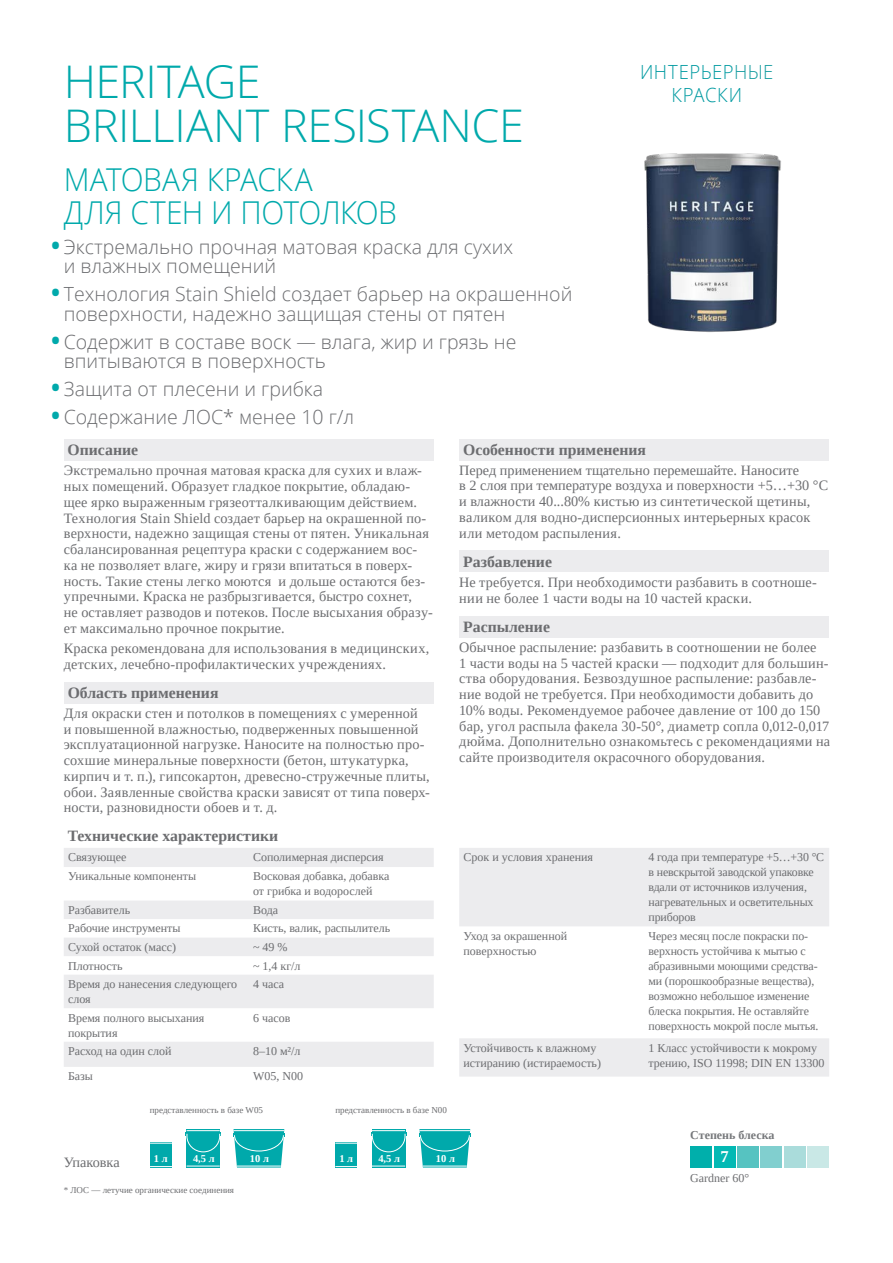
<style>
.page{position:relative;width:893px;height:1263px;background:#fff}
.page>*{position:absolute;margin:0;border:0;box-sizing:border-box;transform-origin:0 0}
.t1{font:300 45px/43.5px "Open Sans";letter-spacing:-.005em;color:#00a9ab}
.t2{font:300 31.5px/33px "Open Sans";letter-spacing:-.015em;color:#00a9ab;scale:.95 1}
.t3{font:300 19.5px/19.5px "Open Sans";color:#6c6d70}
.t4{font:300 19.5px/23.4px "Open Sans";letter-spacing:.025em;color:#009aa1;text-align:center;scale:.95 1}
.t5{font:700 16.5px "Tinos";color:#fff}
.t6{font:700 15.75px "Tinos";color:#6c6d70}
.t7{font:14.25px/15.8px "Tinos";letter-spacing:.01em;color:#6c6d70}
.t8{font:12px/15px "Tinos";color:#6c6d70}
.t9{font:700 12px "Tinos";color:#76787b}
.t10{font:700 10.5px "Tinos";color:#fff}
.t11{font:9px "Tinos";color:#6c6d70}
.s1{font-weight:700;font-size:24px;color:#00a9ab}
.s2{color:#149b9f}
</style>
<div class="page">
<div style="left:64px;top:439px;width:370px;height:22px;background:#ececee"></div>
<div style="left:64px;top:682px;width:370px;height:22px;background:#ececee"></div>
<div style="left:459px;top:439px;width:370px;height:22px;background:#ececee"></div>
<div style="left:459px;top:550px;width:370px;height:22px;background:#ececee"></div>
<div style="left:459px;top:616px;width:370px;height:21px;background:#ececee"></div>
<img style="left:644px;top:153px;width:137px;height:179px">
<div style="left:690px;top:1146px;width:22px;height:22px;background:#00afab"></div>
<div style="left:714px;top:1146px;width:21px;height:22px;background:#03b9b4"></div>
<div style="left:737px;top:1146px;width:22px;height:22px;background:#56c3c1"></div>
<div style="left:761px;top:1146px;width:21px;height:22px;background:#81cfcf"></div>
<div style="left:784px;top:1146px;width:22px;height:22px;background:#aadcdb"></div>
<div style="left:808px;top:1146px;width:21px;height:22px;background:#c9e8e6"></div>
<svg style="left:64px;top:848px;width:370px;height:219px;fill:#ececee"></svg>
<svg style="left:459px;top:848px;width:370px;height:228px;fill:#ececee"></svg>
<hr style="left:233px;top:1133px;width:52px;height:4px;background:#00a9ab">
<svg style="left:234px;top:1129px;width:50px;height:38px;background:#22b4b6"></svg>
<hr style="left:419px;top:1133px;width:52px;height:4px;background:#00a9ab">
<svg style="left:419px;top:1129px;width:51px;height:38px"></svg>
<div style="left:187px;top:1129px;width:33px;height:38px;background:#00a9ab"></div>
<hr style="left:187px;top:1130px;width:33px;height:1px;background:#fff">
<hr style="left:187px;top:1166px;width:33px;height:1px;background:#fff">
<hr style="left:185px;top:1132px;width:36px;height:3px;background:#00a9ab">
<svg style="left:186px;top:1133px;width:34px;height:19px"></svg>
<div style="left:150px;top:1142px;width:22px;height:25px;background:#00a9ab"></div>
<svg style="left:150px;top:1143px;width:22px;height:1px"></svg>
<svg style="left:150px;top:1166px;width:22px;height:1px"></svg>
<div style="left:372px;top:1129px;width:33px;height:38px;background:#00a9ab"></div>
<hr style="left:372px;top:1130px;width:33px;height:1px;background:#fff">
<hr style="left:372px;top:1166px;width:33px;height:1px;background:#fff">
<hr style="left:371px;top:1132px;width:35px;height:3px;background:#00a9ab">
<svg style="left:372px;top:1133px;width:34px;height:19px"></svg>
<div style="left:335px;top:1142px;width:22px;height:25px;background:#00a9ab"></div>
<svg style="left:335px;top:1143px;width:22px;height:1px"></svg>
<svg style="left:335px;top:1166px;width:22px;height:1px"></svg>
<h1 class="t1" style="left:64px;top:59px;width:462px">HERITAGE<br>BRILLIANT RESISTANCE</h1>
<h2 class="t2" style="left:64px;top:162px;width:352px">МАТОВАЯ КРАСКА<br>ДЛЯ СТЕН И ПОТОЛКОВ</h2>
<h3 class="t3" style="left:64px;top:237px;width:451px;text-indent:-13px"><span class="s1">•</span> Экстремально прочная матовая краска для сухих и влажных помещений</h3>
<h3 class="t3" style="left:64px;top:284px;width:510px;text-indent:-13px"><span class="s1">•</span> Технология Stain Shield создает барьер на окрашенной поверхности, надежно защищая стены от пятен</h3>
<h3 class="t3" style="left:64px;top:332px;width:454px;text-indent:-13px"><span class="s1">•</span> Содержит в составе воск — влага, жир и грязь не впитываются в поверхность</h3>
<h3 class="t3" style="left:51px;top:379px;width:274px"><span class="s1">•</span> Защита от плесени и грибка</h3>
<h3 class="t3" style="left:51px;top:407px;width:305px"><span class="s1">•</span> Содержание ЛОС* менее 10 г/л</h3>
<h3 class="t4" style="left:640px;top:59px;width:142px">ИНТЕРЬЕР<span class="s2">НЫЕ<br></span>КРАСКИ</h3>
<p class="t6" style="left:68px;top:439px;width:72px">Описание</p>
<p class="t7" style="left:64px;top:462px;width:370px">Экстремально прочная матовая краска для сухих и влаж&shy;ных помещений. Образует гладкое покрытие, обладаю&shy;щее ярко выраженным грязеотталкивающим действием.<br>Технология Stain Shield создает барьер на окрашенной по&shy;верхности, надежно защищая стены от пятен. Уникальная сбалансированная рецептура краски с содержанием вос&shy;ка не позволяет влаге, жиру и грязи впитаться в поверх&shy;ность. Такие стены легко моются и дольше остаются без&shy;упречными. Краска не разбрызгивается, быстро сохнет,<br>не оставляет разводов и потеков. После высыхания образу&shy;ет максимально прочное покрытие.</p>
<p class="t7" style="left:64px;top:640px;width:367px">Краска рекомендована для использования в медицинских, детских, лечебно-профилактических учреждениях.</p>
<p class="t6" style="left:68px;top:682px;width:152px">Область применения</p>
<p class="t7" style="left:64px;top:705px;width:367px">Для окраски стен и потолков в помещениях с умеренной<br>и повышенной влажностью, подверженных повышенной эксплуатационной нагрузке. Наносите на полностью про&shy;сохшие минеральные поверхности (бетон, штукатурка, кирпич и т. п.), гипсокартон, древесно-стружечные плиты, обои. Заявленные свойства краски зависят от типа поверх&shy;ности, разновидности обоев и т. д.</p>
<p class="t6" style="left:68px;top:825px;width:212px">Технические характеристики</p>
<p class="t8" style="left:68px;top:850px;width:60px">Связующее</p>
<p class="t8" style="left:253px;top:850px;width:132px">Сополимерная дисперсия</p>
<p class="t8" style="left:68px;top:869px;width:130px">Уникальные компоненты</p>
<p class="t8" style="left:253px;top:869px;width:138px">Восковая добавка, добавка от грибка и водорослей</p>
<p class="t8" style="left:68px;top:902px;width:64px">Разбавитель</p>
<p class="t8" style="left:253px;top:902px;width:27px">Вода</p>
<p class="t8" style="left:68px;top:921px;width:114px">Рабочие инструменты</p>
<p class="t8" style="left:253px;top:921px;width:139px">Кисть, валик, распылитель</p>
<p class="t8" style="left:68px;top:939px;width:110px">Сухой остаток (масс)</p>
<p class="t8" style="left:253px;top:939px;width:36px">~ 49 %</p>
<p class="t8" style="left:68px;top:958px;width:56px">Плотность</p>
<p class="t8" style="left:253px;top:958px;width:49px">~ 1,4 кг/л</p>
<p class="t8" style="left:68px;top:976px;width:171px">Время до нанесения следующего слоя</p>
<p class="t8" style="left:253px;top:976px;width:33px">4 часа</p>
<p class="t8" style="left:68px;top:1010px;width:138px">Время полного высыхания покрытия</p>
<p class="t8" style="left:253px;top:1010px;width:39px">6 часов</p>
<p class="t8" style="left:68px;top:1043px;width:105px">Расход на один слой</p>
<p class="t8" style="left:253px;top:1043px;width:49px">8–10 м²/л</p>
<p class="t8" style="left:68px;top:1069px;width:27px">Базы</p>
<p class="t8" style="left:253px;top:1069px;width:51px">W05, N00</p>
<p class="t11" style="left:150px;top:1104px;width:115px">представленность в базе W05</p>
<p class="t11" style="left:335px;top:1104px;width:113px">представленность в базе N00</p>
<p class="t6" style="left:463px;top:439px;width:184px">Особенности применения</p>
<p class="t7" style="left:459px;top:462px;width:370px">Перед применением тщательно перемешайте. Наносите<br>в 2 слоя при температуре воздуха и поверхности +5…+30 °С и влажности 40...80% кистью из синтетической щетины, валиком для водно-дисперсионных интерьерных красок или методом распыления.</p>
<p class="t6" style="left:463px;top:551px;width:90px">Разбавление</p>
<p class="t7" style="left:459px;top:574px;width:359px">Не требуется. При необходимости разбавить в соотноше&shy;нии не более 1 части воды на 10 частей краски.</p>
<p class="t6" style="left:463px;top:616px;width:88px">Распыление</p>
<p class="t7" style="left:459px;top:639px;width:372px">Обычное распыление: разбавить в соотношении не более<br>1 части воды на 5 частей краски — подходит для большин&shy;ства оборудования. Безвоздушное распыление: разбавле&shy;ние водой не требуется. При необходимости добавить до 10% воды. Рекомендуемое рабочее давление от 100 до 150 бар, угол распыла факела 30-50°, диаметр сопла 0,012-0,017 дюйма. Дополнительно ознакомьтесь с рекомендациями на сайте производителя окрасочного оборудования.</p>
<p class="t8" style="left:463px;top:850px;width:131px">Срок и условия хранения</p>
<p class="t8" style="left:648px;top:850px;width:177px">4 года при температуре +5…+30 °С в невскрытой заводской упаковке вдали от источников излучения, нагревательных и осветительных приборов</p>
<p class="t8" style="left:463px;top:928px;width:105px">Уход за окрашенной поверхностью</p>
<p class="t8" style="left:648px;top:928px;width:171px">Через месяц после покраски по&shy;верхность устойчива к мытью с абразивными моющими средства&shy;ми (порошкообразные вещества), возможно небольшое изменение блеска покрытия. Не оставляйте поверхность мокрой после мытья.</p>
<p class="t8" style="left:463px;top:1040px;width:139px">Устойчивость к влажному истиранию (истираемость)</p>
<p class="t8" style="left:648px;top:1040px;width:178px">1 Класс устойчивости к мокрому трению, ISO 11998; DIN EN 13300</p>
<p class="t7" style="left:64px;top:1154px;width:57px">Упаковка</p>
<p class="t10" style="left:154px;top:1152px;width:15px">1 л</p>
<p class="t10" style="left:193px;top:1152px;width:23px">4,5 л</p>
<p class="t10" style="left:250px;top:1151px;width:21px">10 л</p>
<p class="t10" style="left:436px;top:1151px;width:21px">10 л</p>
<p class="t10" style="left:339px;top:1152px;width:15px">1 л</p>
<p class="t10" style="left:378px;top:1152px;width:23px">4,5 л</p>
<p class="t11" style="left:64px;top:1184px;width:172px">* ЛОС — летучие органические соединения</p>
<p class="t9" style="left:690px;top:1127px;width:86px">Степень блеска</p>
<p class="t5" style="left:720px;top:1145px;width:10px">7</p>
<p class="t8" style="left:690px;top:1170px;width:61px">Gardner 60°</p>
</div>
